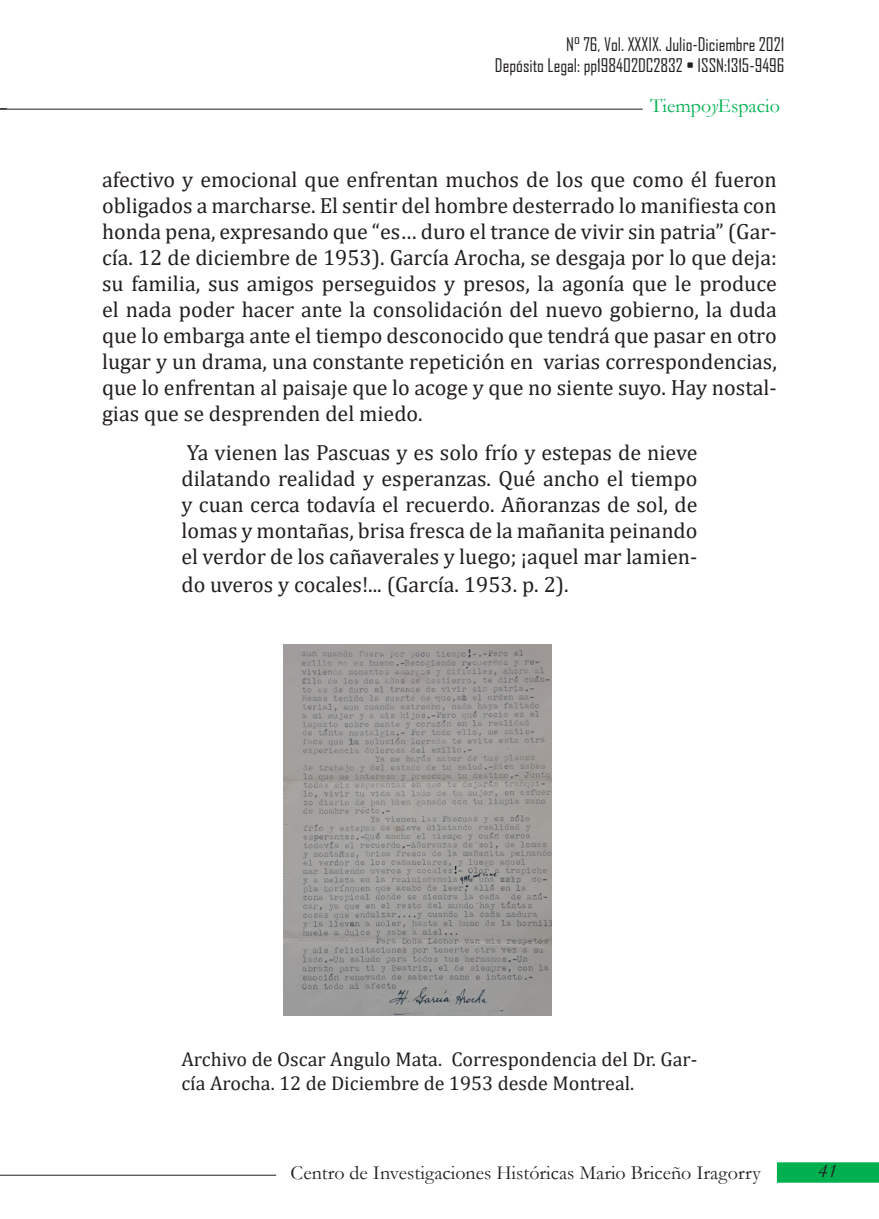
<style>
.page{position:relative;width:879px;height:1219px;background:#fff}
.page>*{position:absolute;margin:0;border:0;box-sizing:border-box;transform-origin:0 0}
.t1{font:22px/26px "Cambria";color:#231f20;text-align:justify}
.t2{font:20px/24px "Cambria";color:#231f20}
.t3{font:20px "Garamond";color:#231f20}
.t4{font:20px "Garamond";color:#00b050}
.t5{font:italic 20px "Garamond";color:#231f20}
.t6{font:18px/21.6px "Agency FB";color:#231f20;text-align:right}
.s1{font-style:italic}
</style>
<div class="page">
<hr style="left:0;top:1175px;width:276px;height:1px;background:#202020">
<hr style="left:0;top:109px;width:643px;height:1px;background:#231f20">
<div style="left:778px;top:1163px;width:100px;height:19px;background:#00b050"></div>
<div style="left:777px;top:1162px;width:102px;height:21px;border:2px solid #00b050"></div>
<img style="left:283px;top:645px;width:269px;height:371px">
<p class="t6" style="left:495px;top:33px;width:291px">N° 76, Vol. XXXIX. Julio-Diciembre 2021<br>Depósito Legal: pp198402DC2832 • ISSN:1315-9496</p>
<p class="t4" style="left:650px;top:93px;width:131px">Tiempo<span class="s1">y</span>Espacio</p>
<p class="t1" style="left:102px;top:167px;width:676px">afectivo y emocional que enfrentan muchos de los que como él fueron obligados a marcharse. El sentir del hombre desterrado lo manifiesta con honda pena, expresando que “es… duro el trance de vivir sin patria” (Gar&shy;cía. 12 de diciembre de 1953). García Arocha, se desgaja por lo que deja: su familia, sus amigos perseguidos y presos, la agonía que le produce el nada poder hacer ante la consolidación del nuevo gobierno, la duda que lo embarga ante el tiempo desconocido que tendrá que pasar en otro lugar y un drama, una constante repetición en varias correspondencias, que lo enfrentan al paisaje que lo acoge y que no siente suyo. Hay nostal&shy;gias que se desprenden del miedo.</p>
<p class="t1" style="left:181px;top:439px;width:517px">Ya vienen las Pascuas y es solo frío y estepas de nieve dilatando realidad y esperanzas. Qué ancho el tiempo y cuan cerca todavía el recuerdo. Añoranzas de sol, de lomas y montañas, brisa fresca de la mañanita peinando el verdor de los cañaverales y luego; ¡aquel mar lamien&shy;do uveros y cocales!... (García. 1953. p. 2).</p>
<p class="t2" style="left:181px;top:1047px;width:517px">Archivo de Oscar Angulo Mata. Correspondencia del Dr. Gar&shy;cía Arocha. 12 de Diciembre de 1953 desde Montreal.</p>
<p class="t3" style="left:291px;top:1159px;width:472px">Centro de Investigaciones Históricas Mario Briceño Iragorry</p>
<p class="t5" style="left:818px;top:1157px;width:20px">41</p>
</div>
